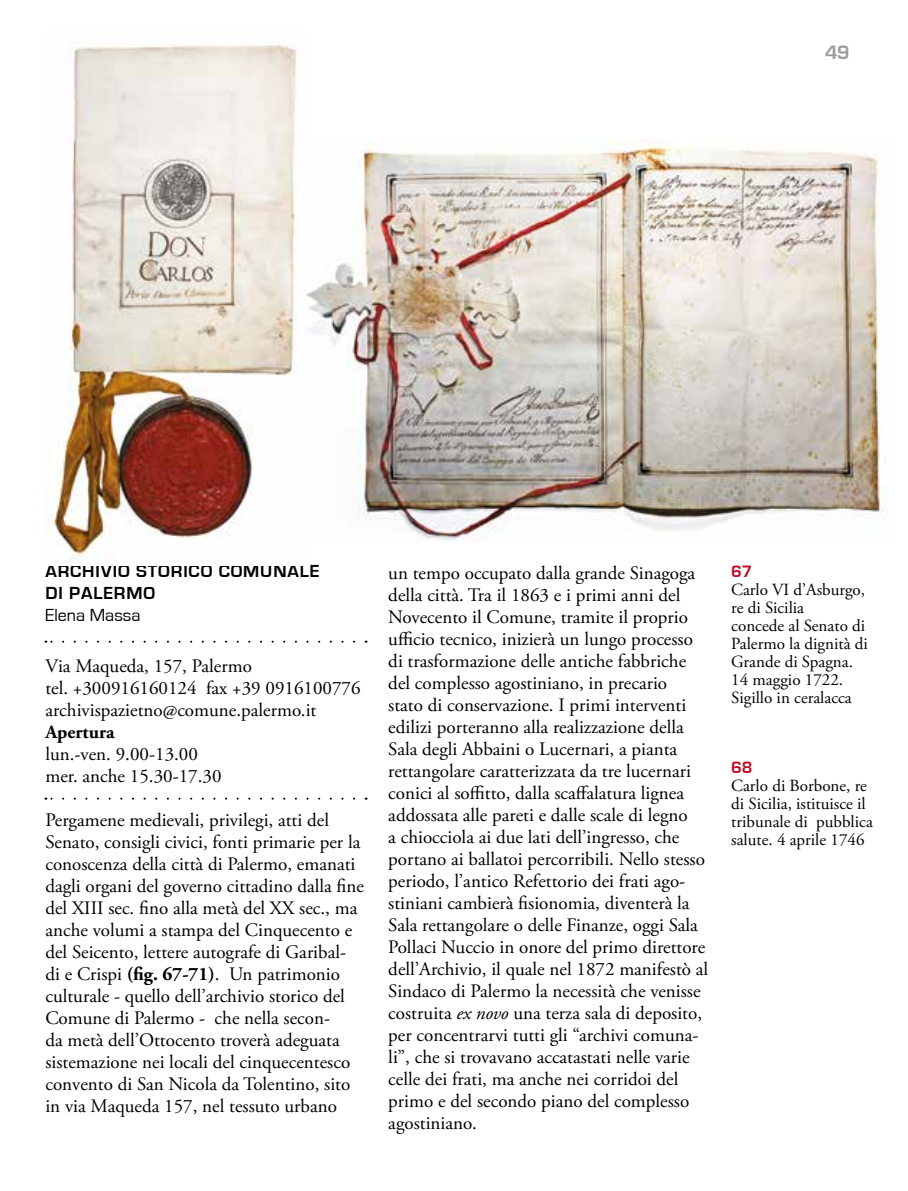
<style>
.page{position:relative;width:908px;height:1191px;background:#fff}
.page>*{position:absolute;margin:0;border:0;box-sizing:border-box;transform-origin:0 0}
.t1{font:700 20px "Eurostile";color:#9d9d9c}
.t2{font:19px/22px "Adobe Garamond Pro";color:#000}
.t3{font:700 19px "Adobe Garamond Pro";color:#000}
.t4{font:700 18px/22px "Eurostile";letter-spacing:.05em;color:#000}
.t5{font:18px "Eurostile";color:#000}
.t6{font:17px/18px "Adobe Garamond Pro";color:#000}
.t7{font:700 17px "Eurostile";color:#c10a27}
.s1{font-weight:700}
.s2{font-style:italic}
</style>
<div class="page">
<svg style="left:45px;top:640px;width:309px;height:2px"></svg>
<svg style="left:45px;top:797px;width:309px;height:2px"></svg>
<img style="left:45px;top:42px;width:253px;height:518px">
<img style="left:306px;top:139px;width:581px;height:402px">
<p class="t1" style="left:824px;top:41px;width:26px">49</p>
<p class="t4" style="left:45px;top:560px;width:275px">ARCHIVIO STORICO COMUNALE<br>DI PALERMO</p>
<p class="t5" style="left:45px;top:605px;width:97px">Elena Massa</p>
<p class="t2" style="left:45px;top:655px;width:316px">Via Maqueda, 157, Palermo<br>tel. +300916160124 fax +39 0916100776 archivispazietno@comune.palermo.it</p>
<p class="t3" style="left:45px;top:721px;width:71px">Apertura</p>
<p class="t2" style="left:45px;top:743px;width:178px">lun.-ven. 9.00-13.00 mer. anche 15.30-17.30</p>
<p class="t2" style="left:45px;top:810px;width:320px">Pergamene medievali, privilegi, atti del Senato, consigli civici, fonti primarie per la conoscenza della città di Palermo, emanati dagli organi del governo cittadino dalla fine del XIII sec. fino alla metà del XX sec., ma anche volumi a stampa del Cinquecento e del Seicento, lettere autografe di Garibal&shy;di e Crispi <span class="s1">(fig. 67-71)</span>. Un patrimonio culturale - quello dell’archivio storico del Comune di Palermo - che nella secon-<br>da metà dell’Ottocento troverà adeguata sistemazione nei locali del cinquecentesco convento di San Nicola da Tolentino, sito in via Maqueda 157, nel tessuto urbano</p>
<p class="t2" style="left:388px;top:562px;width:321px">un tempo occupato dalla grande Sinagoga della città. Tra il 1863 e i primi anni del Novecento il Comune, tramite il proprio ufficio tecnico, inizierà un lungo processo di trasformazione delle antiche fabbriche del complesso agostiniano, in precario<br>stato di conservazione. I primi interventi edilizi porteranno alla realizzazione della Sala degli Abbaini o Lucernari, a pianta rettangolare caratterizzata da tre lucernari conici al soffitto, dalla scaffalatura lignea addossata alle pareti e dalle scale di legno<br>a chiocciola ai due lati dell’ingresso, che portano ai ballatoi percorribili. Nello stesso periodo, l’antico Refettorio dei frati ago&shy;stiniani cambierà fisionomia, diventerà la Sala rettangolare o delle Finanze, oggi Sala Pollaci Nuccio in onore del primo direttore dell’Archivio, il quale nel 1872 manifestò al Sindaco di Palermo la necessità che venisse costruita <span class="s2">ex novo</span> una terza sala di deposito, per concentrarvi tutti gli “archivi comuna&shy;li”, che si trovavano accatastati nelle varie celle dei frati, ma anche nei corridoi del primo e del secondo piano del complesso agostiniano.</p>
<p class="t7" style="left:731px;top:562px;width:23px">67</p>
<p class="t6" style="left:731px;top:581px;width:138px">Carlo VI d’Asburgo, re di Sicilia<br>concede al Senato di<br>Palermo la dignità di<br>Grande di Spagna.<br>14 maggio 1722.<br>Sigillo in ceralacca</p>
<p class="t7" style="left:731px;top:758px;width:23px">68</p>
<p class="t6" style="left:731px;top:777px;width:143px">Carlo di Borbone, re di Sicilia, istituisce il tribunale di pubblica salute. 4 aprile 1746</p>
</div>
